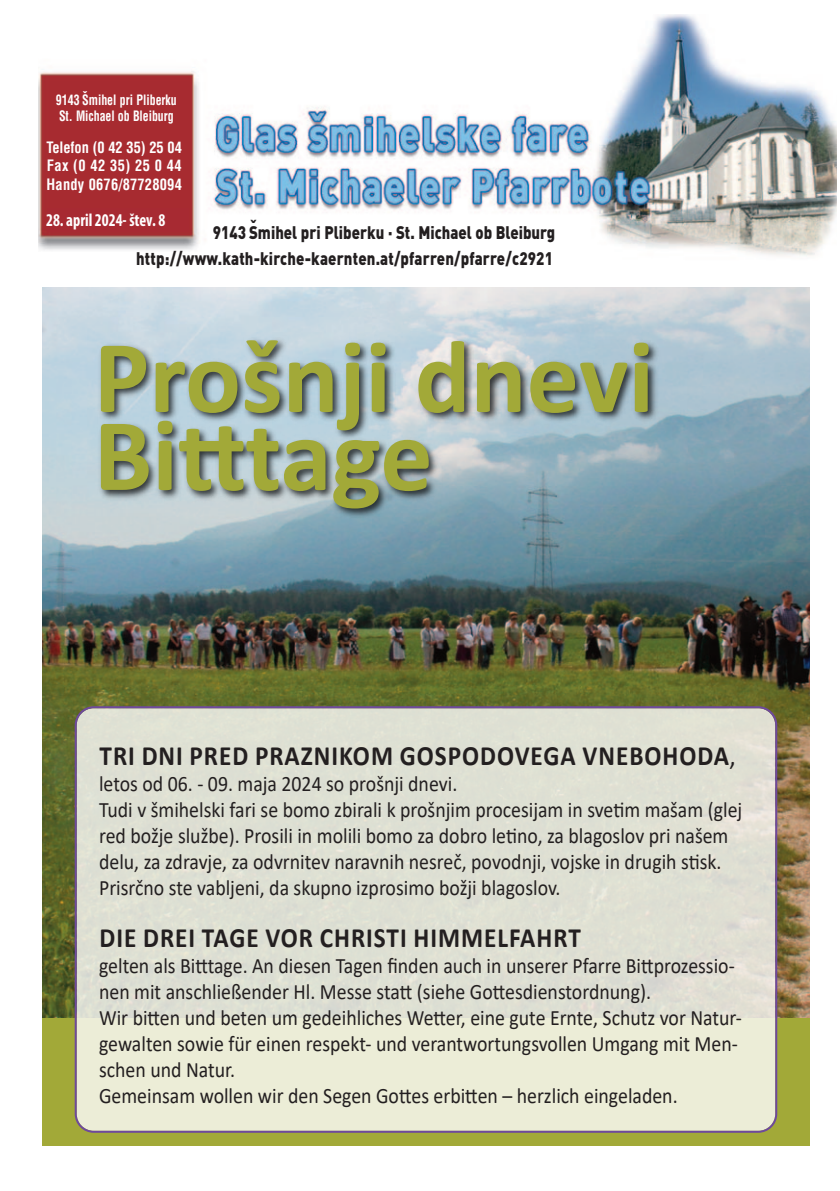
<style>
.page{position:relative;width:840px;height:1191px;background:#fff}
.page>*{position:absolute;margin:0;border:0;box-sizing:border-box;transform-origin:0 0}
.t1{font:700 104.2px "Calibri";color:#a2a938}
.t2{font:700 28px "Calibri";letter-spacing:.04em;color:#231f20;scale:.9 1}
.t3{font:22px/26px "Calibri";color:#231f20;scale:.9 1}
.t4{font:900 18px/30.2px "DIN";color:#231f20;scale:.83 1}
.t5{font:700 condensed 18px "Myriad Pro";color:#fff}
.t6{font:700 condensed 18px "Myriad Pro";color:#fff;scale:.9 1}
.t7{font:700 condensed 15.4px/18.4px "Helvetica";letter-spacing:.015em;color:#fff;text-align:justify;scale:.94 1}
.t8{font:900 15px "Helvetica Con Slov";color:#fff;scale:.9 1}
.t9{font:700 condensed 14px/19.2px "Helvetica";color:#fff;scale:.85 1}
.s1{font-weight:400}
</style>
<div class="page">
<div style="left:42px;top:287px;width:767px;height:858px;background:#a2a938"></div>
<img style="left:42px;top:287px;width:767px;height:730px">
<img style="left:38px;top:14px;width:798px;height:242px">
<div style="left:48px;top:208px;width:141px;height:23px;background:#a72a32"></div>
<svg style="left:75px;top:706px;width:701px;height:426px;background:#e0e1d3"></svg>
<img style="left:42px;top:311px;width:762px;height:258px">
<p class="t9" style="left:59px;top:88px;width:136px;text-indent:24px">ˇ<br>St. Michael ob Bleiburg</p>
<p class="t9" style="left:56px;top:92px;width:144px">9143 Smihel pri Pliberku</p>
<p class="t7" style="left:46px;top:139px;width:146px">Telefon (0 42 35) 25 04<br>Fax (0 42 35) 25 0 44<br>Handy 0676/87728094</p>
<p class="t6" style="left:46px;top:213px;width:134px">28. apr l 24- štev. 8</p>
<p class="t5" style="left:49px;top:209px;width:135px">5. juni 2016 - štev. 21</p>
<p class="t8" style="left:48px;top:210px;width:154px">29. maj 2016 - øtev. 20</p>
<p class="t4" style="left:136px;top:213px;width:503px;text-indent:113px">ˇ http://www.kath-kirche-kaernten.at/pfarren/pfarre/c2921</p>
<p class="t4" style="left:213px;top:218px;width:413px">9143 Smihel pri Pliberku · St. Michael ob Bleiburg</p>
<p class="t1" style="left:94px;top:333px;width:561px">Prošnji dnevi</p>
<p class="t1" style="left:94px;top:412px;width:340px">Bitttage</p>
<p class="t2" style="left:99px;top:743px;width:708px">TRI DNI PRED PRAZNIKOM GOSPODOVEGA VNEBOHODA<span class="s1">,</span></p>
<p class="t3" style="left:99px;top:772px;width:399px">letos od 06. - 09. maja 2024 so prošnji dnevi.</p>
<p class="t3" style="left:99px;top:798px;width:715px">Tudi v šmihelski fari se bomo zbirali k prošnjim procesijam in svetim mašam (glej red božje službe). Prosili in molili bomo za dobro letino, za blagoslov pri našem delu, za zdravje, za odvrnitev naravnih nesreč, povodnji, vojske in drugih stisk.</p>
<p class="t3" style="left:99px;top:876px;width:514px">Prisrčno ste vabljeni, da skupno izprosimo božji blagoslov.</p>
<p class="t2" style="left:99px;top:925px;width:536px">DIE DREI TAGE VOR CHRISTI HIMMELFAHRT</p>
<p class="t3" style="left:99px;top:954px;width:707px">gelten als Bitttage. An diesen Tagen finden auch in unserer Pfarre Bittprozessio&shy;nen mit anschließender Hl. Messe statt (siehe Gottesdienstordnung).</p>
<p class="t3" style="left:99px;top:1006px;width:715px">Wir bitten und beten um gedeihliches Wetter, eine gute Ernte, Schutz vor Natur&shy;gewalten sowie für einen respekt- und verantwortungsvollen Umgang mit Men&shy;schen und Natur.</p>
<p class="t3" style="left:99px;top:1084px;width:644px">Gemeinsam wollen wir den Segen Gottes erbitten – herzlich eingeladen.</p>
</div>
